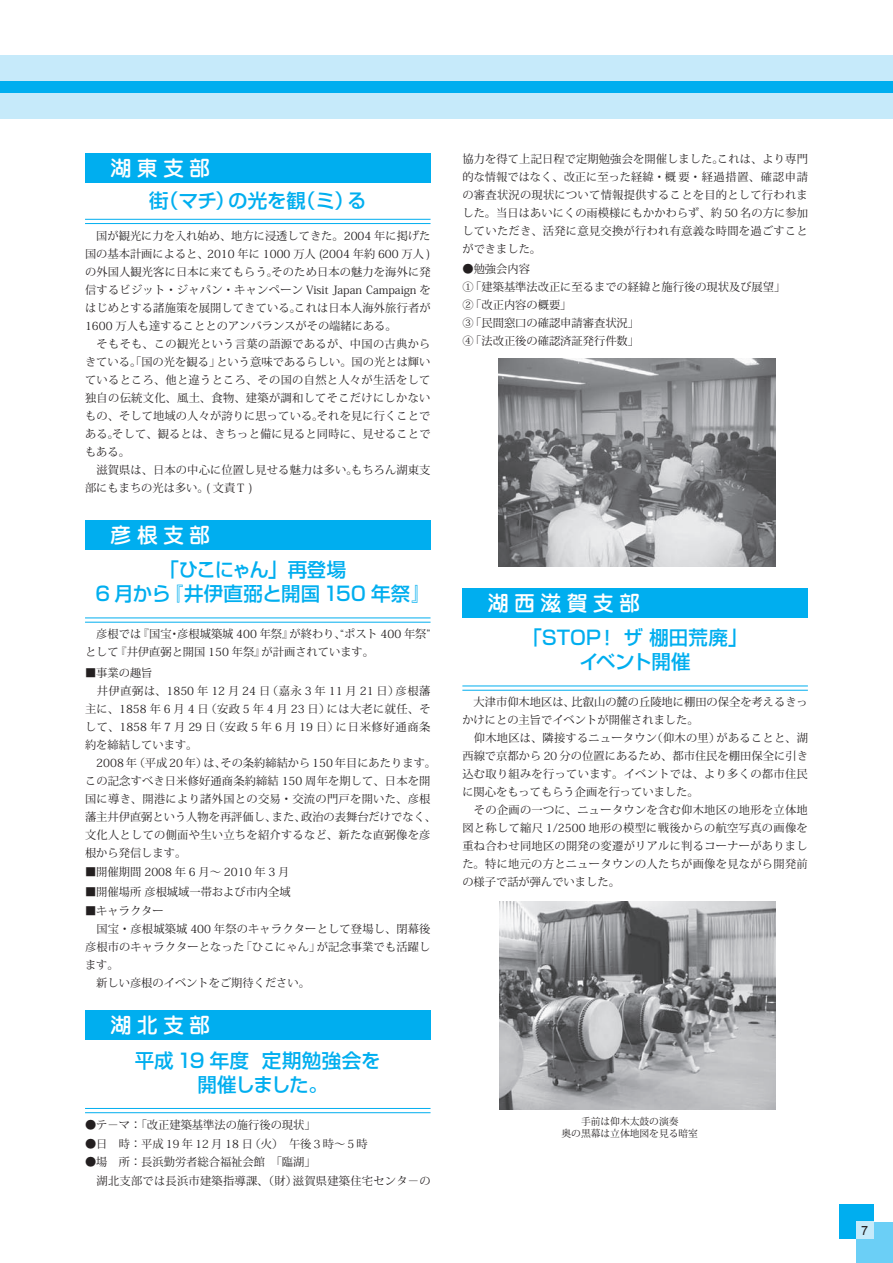
<style>
.page{position:relative;width:893px;height:1263px;background:#fff}
.page>*{position:absolute;margin:0;border:0;box-sizing:border-box;transform-origin:0 0}
.t1{font:500 21px "Jun 34";letter-spacing:.25em;color:#fff}
.t2{font:500 19.5px/24px "Shin Go";letter-spacing:-.005em;color:#00aeef;text-align:center}
.t3{font:500 19.5px/24px "Shin Go";letter-spacing:-.03em;color:#00aeef}
.t4{font:12.75px "Arial";color:#231f20}
.t5{font:11.25px/18px "Koz Min Std";letter-spacing:.01em;color:#231f20}
.t6{font:9.75px/12px "Koz Min Std";color:#231f20;text-align:center}
</style>
<div class="page">
<div style="left:856px;top:1222px;width:37px;height:41px;background:#6bcff6"></div>
<div style="left:839px;top:1205px;width:34px;height:34px;background:#00aeef"></div>
<div style="left:856px;top:1222px;width:17px;height:17px;background:#c6eafa"></div>
<img style="left:498px;top:359px;width:277px;height:207px">
<div style="left:0;top:55px;width:893px;height:26px;background:#c6eafa"></div>
<div style="left:0;top:81px;width:893px;height:13px;background:#00aeef"></div>
<div style="left:0;top:94px;width:893px;height:25px;background:#c6eafa"></div>
<hr style="left:85px;top:219px;width:346px;height:1px;background:#00aeef">
<hr style="left:85px;top:223px;width:346px;height:1px;background:#00aeef">
<div style="left:85px;top:153px;width:346px;height:30px;background:#00aeef"></div>
<hr style="left:85px;top:618px;width:346px;height:1px;background:#00aeef">
<hr style="left:85px;top:622px;width:346px;height:1px;background:#00aeef">
<div style="left:85px;top:520px;width:346px;height:30px;background:#00aeef"></div>
<hr style="left:85px;top:1108px;width:346px;height:1px;background:#00aeef">
<hr style="left:85px;top:1112px;width:346px;height:1px;background:#00aeef">
<div style="left:85px;top:1010px;width:346px;height:30px;background:#00aeef"></div>
<hr style="left:462px;top:686px;width:346px;height:1px;background:#00aeef">
<hr style="left:462px;top:690px;width:346px;height:1px;background:#00aeef">
<div style="left:462px;top:588px;width:346px;height:30px;background:#00aeef"></div>
<img style="left:499px;top:902px;width:277px;height:208px">
<h1 class="t1" style="left:111px;top:154px;width:101px">湖東支部</h1>
<h2 class="t2" style="left:149px;top:188px;width:219px">街（マチ）の光を観（ミ）る</h2>
<p class="t5" style="left:85px;top:227px;width:347px;text-indent:11px">国が観光に力を入れ始め、地方に浸透してきた。2004 年に掲げた国の基本計画によると、2010 年に 1000 万人 (2004 年約 600 万人 )の外国人観光客に日本に来てもらう。そのため日本の魅力を海外に発信するビジット・ジャパン・キャンペーン Visit Japan Campaign をはじめとする諸施策を展開してきている。これは日本人海外旅行者が1600 万人も達することとのアンバランスがその端緒にある。<br>　そもそも、この観光という言葉の語源であるが、中国の古典からきている。「国の光を観る」という意味であるらしい。国の光とは輝いているところ、他と違うところ、その国の自然と人々が生活をして独自の伝統文化、風土、食物、建築が調和してそこだけにしかないもの、そして地域の人々が誇りに思っている。それを見に行くことである。そして、観るとは、きちっと備に見ると同時に、見せることでもある。<br>　滋賀県は、日本の中心に位置し見せる魅力は多い。もちろん湖東支部にもまちの光は多い。( 文責Ｔ )</p>
<h1 class="t1" style="left:111px;top:521px;width:101px">彦根支部</h1>
<h2 class="t3" style="left:95px;top:557px;width:336px;text-indent:64px">「ひこにゃん」再登場<br>6 月から『井伊直弼と開国 150 年祭』</h2>
<p class="t5" style="left:85px;top:625px;width:347px">　彦根では『国宝・彦根城築城 400 年祭』が終わり、“ポスト 400 年祭”として『井伊直弼と開国 150 年祭』が計画されています。</p>
<p class="t5" style="left:85px;top:663px;width:353px">■事業の趣旨<br>　井伊直弼は、1850 年 12 月 24 日（嘉永 3 年 11 月 21 日）彦根藩主に、1858 年 6 月 4 日（安政 5 年 4 月 23 日）には大老に就任、そして、1858 年 7 月 29 日（安政 5 年 6 月 19 日）に日米修好通商条約を締結しています。<br>　2008 年（平成 20 年）は、その条約締結から 150 年目にあたります。この記念すべき日米修好通商条約締結 150 周年を期して、日本を開国に導き、開港により諸外国との交易・交流の門戸を開いた、彦根藩主井伊直弼という人物を再評価し、また、政治の表舞台だけでなく、文化人としての側面や生い立ちを紹介するなど、新たな直弼像を彦根から発信します。</p>
<p class="t5" style="left:85px;top:863px;width:206px">■開催期間 2008 年 6 月～ 2010 年 3 月</p>
<p class="t5" style="left:85px;top:882px;width:207px">■開催場所 彦根城域一帯および市内全域</p>
<p class="t5" style="left:85px;top:902px;width:347px">■キャラクター<br>　国宝・彦根城築城 400 年祭のキャラクターとして登場し、閉幕後彦根市のキャラクターとなった「ひこにゃん」が記念事業でも活躍します。<br>　新しい彦根のイベントをご期待ください。</p>
<h1 class="t1" style="left:111px;top:1011px;width:101px">湖北支部</h1>
<h2 class="t2" style="left:135px;top:1047px;width:247px">平成 19 年度 定期勉強会を開催しました。</h2>
<p class="t5" style="left:85px;top:1116px;width:232px">●テ－マ：「改正建築基準法の施行後の現状」</p>
<p class="t5" style="left:85px;top:1134px;width:284px">●日　時：平成１９年１２月 18 日（火）　午後３時～５時</p>
<p class="t5" style="left:85px;top:1153px;width:347px;line-height:18.8px">●場　所：長浜勤労者総合福祉会館　「臨湖」<br>　湖北支部では長浜市建築指導課、（財）滋賀県建築住宅センタ－の</p>
<p class="t5" style="left:462px;top:150px;width:347px;text-align:justify">協力を得て上記日程で定期勉強会を開催しました。これは、より専門的な情報ではなく、改正に至った経緯・概 要・経過措置、確認申請の審査状況の現状について情報提供することを目的として行われました。当日はあいにくの雨模様にもかかわらず、約５０名の方に参加していただき、活発に意見交換が行われ有意義な時間を過ごすことができました。</p>
<p class="t5" style="left:462px;top:259px;width:324px">●勉強会内容<br>①「建築基準法改正に至るまでの経緯と施行後の現状及び展望」<br>②「改正内容の概要」<br>③「民間窓口の確認申請審査状況」<br>④「法改正後の確認済証発行件数」</p>
<h1 class="t1" style="left:488px;top:589px;width:154px">湖西滋賀支部</h1>
<h2 class="t2" style="left:522px;top:625px;width:227px">「STOP！ ザ 棚田荒廃」イベント開催</h2>
<p class="t5" style="left:462px;top:693px;width:347px">　大津市仰木地区は、比叡山の麓の丘陵地に棚田の保全を考えるきっかけにとの主旨でイベントが開催されました。<br>　仰木地区は、隣接するニュータウン（仰木の里）があることと、湖西線で京都から２０分の位置にあるため、都市住民を棚田保全に引き込む取り組みを行っています。イベントでは、より多くの都市住民に関心をもってもらう企画を行っていました。<br>　その企画の一つに、ニュータウンを含む仰木地区の地形を立体地図と称して縮尺 1/2500 地形の模型に戦後からの航空写真の画像を重ね合わせ同地区の開発の変遷がリアルに判るコーナーがありました。特に地元の方とニュータウンの人たちが画像を見ながら開発前の様子で話が弾んでいました。</p>
<p class="t6" style="left:561px;top:1115px;width:138px">手前は仰木太鼓の演奏<br>奥の黒幕は立体地図を見る暗室</p>
<p class="t4" style="left:861px;top:1223px;width:9px">7</p>
</div>
